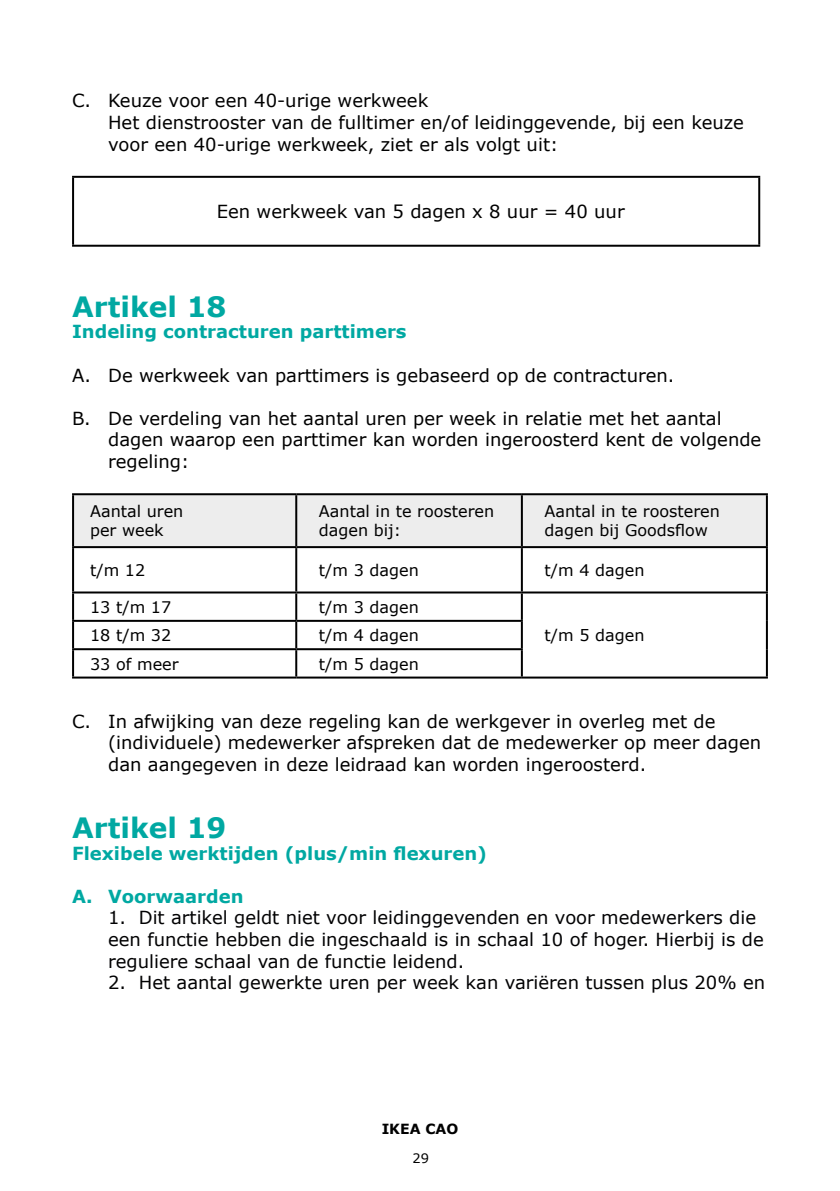
<style>
.page{position:relative;width:840px;height:1191px;background:#fff}
.page>*{position:absolute;margin:0;border:0;box-sizing:border-box;transform-origin:0 0}
.t1{font:700 28px "Verdana";color:#00a8a2}
.t2{font:18px/21.6px "Verdana";color:#000}
.t3{font:18px/21.6px "Verdana";color:#020203}
.t4{font:700 18px "Verdana";color:#00a8a2}
.t5{font:16px/19.2px "Verdana";color:#000}
.t6{font:700 14px "Verdana";color:#000}
.t7{font:13px "Verdana";color:#000}
</style>
<div class="page">
<hr style="left:72px;top:176px;width:687px;height:2px;background:#000">
<hr style="left:72px;top:178px;width:2px;height:67px;background:#000">
<hr style="left:757px;top:178px;width:2px;height:67px;background:#000">
<hr style="left:72px;top:245px;width:687px;height:2px;background:#000">
<div style="left:74px;top:495px;width:691px;height:51px;background:#ededed"></div>
<hr style="left:72px;top:493px;width:224px;height:2px;background:#000">
<hr style="left:72px;top:495px;width:2px;height:51px;background:#000">
<hr style="left:296px;top:493px;width:225px;height:2px;background:#000">
<hr style="left:295px;top:495px;width:2px;height:51px;background:#000">
<hr style="left:521px;top:493px;width:246px;height:2px;background:#000">
<hr style="left:520px;top:495px;width:2px;height:51px;background:#000">
<hr style="left:765px;top:495px;width:2px;height:51px;background:#000">
<hr style="left:72px;top:548px;width:2px;height:43px;background:#000">
<hr style="left:72px;top:593px;width:2px;height:27px;background:#000">
<hr style="left:72px;top:622px;width:2px;height:26px;background:#000">
<hr style="left:72px;top:650px;width:2px;height:26px;background:#000">
<hr style="left:72px;top:546px;width:224px;height:2px;background:#000">
<hr style="left:296px;top:546px;width:225px;height:2px;background:#000">
<hr style="left:521px;top:546px;width:246px;height:2px;background:#000">
<hr style="left:295px;top:548px;width:2px;height:43px;background:#000">
<hr style="left:520px;top:548px;width:2px;height:43px;background:#000">
<hr style="left:765px;top:548px;width:2px;height:43px;background:#000">
<hr style="left:295px;top:593px;width:2px;height:27px;background:#000">
<hr style="left:520px;top:593px;width:2px;height:27px;background:#000">
<hr style="left:765px;top:593px;width:2px;height:28px;background:#000">
<hr style="left:765px;top:621px;width:2px;height:28px;background:#000">
<hr style="left:765px;top:649px;width:2px;height:27px;background:#000">
<hr style="left:295px;top:622px;width:2px;height:26px;background:#000">
<hr style="left:520px;top:622px;width:2px;height:26px;background:#000">
<hr style="left:295px;top:650px;width:2px;height:26px;background:#000">
<hr style="left:520px;top:650px;width:2px;height:26px;background:#000">
<hr style="left:72px;top:591px;width:224px;height:2px;background:#000">
<hr style="left:296px;top:591px;width:225px;height:2px;background:#000">
<hr style="left:521px;top:591px;width:246px;height:2px;background:#000">
<hr style="left:72px;top:620px;width:224px;height:2px;background:#000">
<hr style="left:296px;top:620px;width:226px;height:2px;background:#000">
<hr style="left:72px;top:648px;width:224px;height:2px;background:#000">
<hr style="left:296px;top:648px;width:226px;height:2px;background:#000">
<hr style="left:72px;top:676px;width:224px;height:2px;background:#000">
<hr style="left:296px;top:676px;width:225px;height:2px;background:#000">
<hr style="left:521px;top:676px;width:246px;height:2px;background:#000">
<p class="t2" style="left:108px;top:90px;width:637px;text-indent:-36px">C. Keuze voor een 40-urige werkweek<br>Het dienstrooster van de fulltimer en/of leidinggevende, bij een keuze voor een 40-urige werkweek, ziet er als volgt uit:</p>
<p class="t2" style="left:217px;top:201px;width:409px">Een werkweek van 5 dagen x 8 uur = 40 uur</p>
<h1 class="t1" style="left:72px;top:288px;width:156px">Artikel 18</h1>
<p class="t4" style="left:72px;top:320px;width:336px">Indeling contracturen parttimers</p>
<p class="t2" style="left:72px;top:364px;width:603px">A. De werkweek van parttimers is gebaseerd op de contracturen.</p>
<p class="t2" style="left:108px;top:408px;width:654px;text-indent:-36px">B. De verdeling van het aantal uren per week in relatie met het aantal dagen waarop een parttimer kan worden ingeroosterd kent de volgende regeling:</p>
<p class="t5" style="left:90px;top:502px;width:95px">Aantal uren per week</p>
<p class="t5" style="left:319px;top:502px;width:177px">Aantal in te roosteren dagen bij:</p>
<p class="t5" style="left:544px;top:502px;width:177px">Aantal in te roosteren dagen bij Goodsflow</p>
<p class="t5" style="left:90px;top:561px;width:57px">t/m 12</p>
<p class="t5" style="left:319px;top:561px;width:101px">t/m 3 dagen</p>
<p class="t5" style="left:544px;top:561px;width:101px">t/m 4 dagen</p>
<p class="t5" style="left:90px;top:597px;width:83px">13 t/m 17</p>
<p class="t5" style="left:319px;top:597px;width:101px">t/m 3 dagen</p>
<p class="t5" style="left:90px;top:626px;width:83px">18 t/m 32</p>
<p class="t5" style="left:319px;top:626px;width:101px">t/m 4 dagen</p>
<p class="t5" style="left:544px;top:626px;width:101px">t/m 5 dagen</p>
<p class="t5" style="left:90px;top:654px;width:90px">33 of meer</p>
<p class="t5" style="left:319px;top:654px;width:101px">t/m 5 dagen</p>
<p class="t2" style="left:108px;top:710px;width:654px;text-indent:-36px">C. In afwijking van deze regeling kan de werkgever in overleg met de (individuele) medewerker afspreken dat de medewerker op meer dagen dan aangegeven in deze leidraad kan worden ingeroosterd.</p>
<h1 class="t1" style="left:72px;top:809px;width:156px">Artikel 19</h1>
<p class="t4" style="left:72px;top:841px;width:416px">Flexibele werktijden (plus/min flexuren)</p>
<p class="t4" style="left:72px;top:884px;width:173px">A. Voorwaarden</p>
<p class="t3" style="left:108px;top:907px;width:656px">1. Dit artikel geldt niet voor leidinggevenden en voor medewerkers die een functie hebben die ingeschaald is in schaal 10 of hoger. Hierbij is de reguliere schaal van de functie leidend.</p>
<p class="t3" style="left:108px;top:972px;width:658px">2. Het aantal gewerkte uren per week kan variëren tussen plus 20% en</p>
<p class="t6" style="left:381px;top:1120px;width:78px">IKEA CAO</p>
<p class="t7" style="left:412px;top:1149px;width:18px">29</p>
</div>
